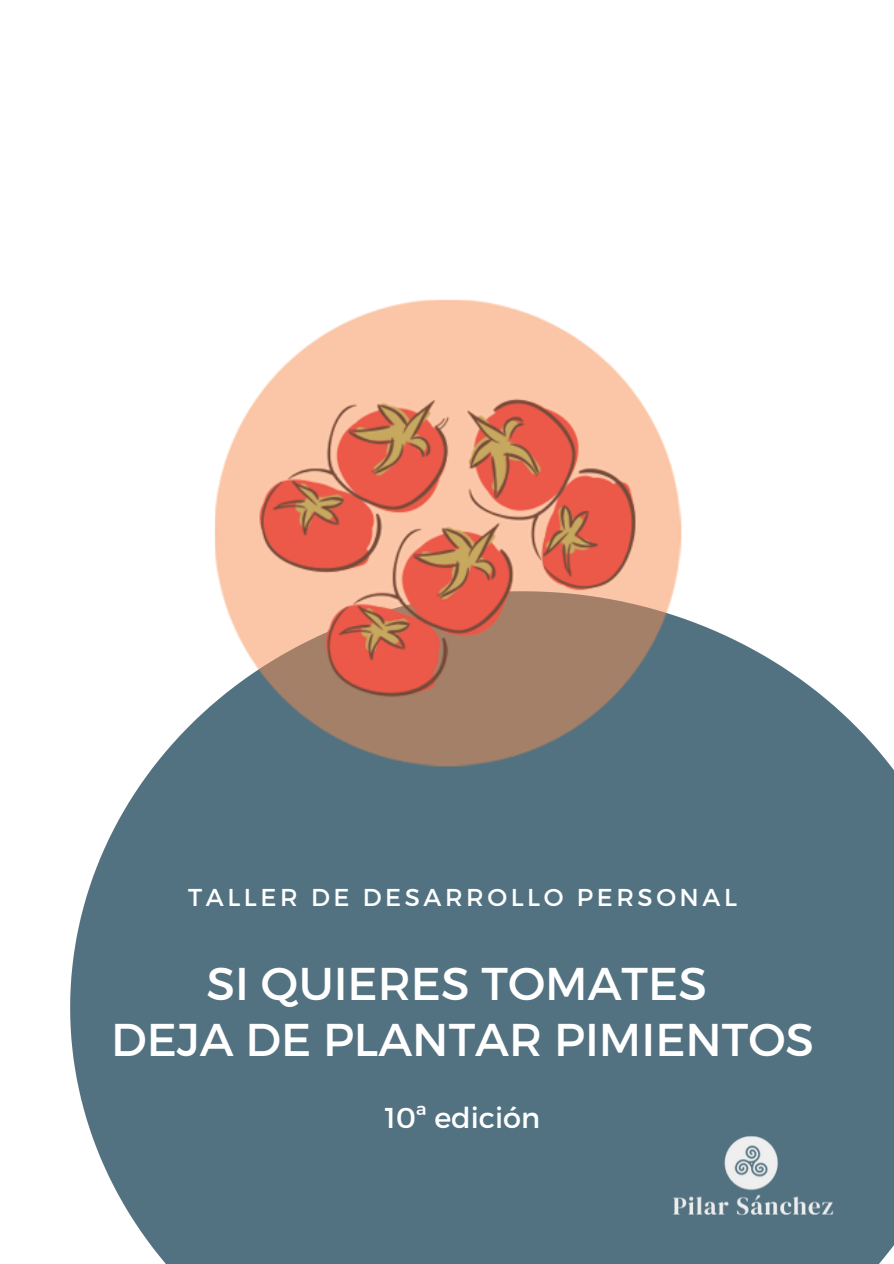
<style>
.page{position:relative;width:894px;height:1264px;background:#fff}
.page>*{position:absolute;margin:0;border:0;box-sizing:border-box;transform-origin:0 0}
.t1{font:45.9px "Montserrat";color:#fff}
.t2{font:28.65px "Montserrat";color:#fff}
.t3{font:24.45px "Montserrat";letter-spacing:.145em;color:#fff}
</style>
<div class="page">
<svg style="left:70px;top:623px;width:823px;height:640px;background:#63808e"></svg>
<img style="left:197px;top:299px;width:500px;height:483px">
<img style="left:660px;top:1130px;width:185px;height:90px">
<p class="t3" style="left:188px;top:881px;width:550px">TALLER DE DESARROLLO PERSONAL</p>
<p class="t1" style="left:206px;top:953px;width:501px">SI QUIERES TOMATES</p>
<p class="t1" style="left:111px;top:1009px;width:704px">DEJA DE PLANTAR PIMIENTOS</p>
<p class="t2" style="left:385px;top:1099px;width:157px">10ª edición</p>
</div>
